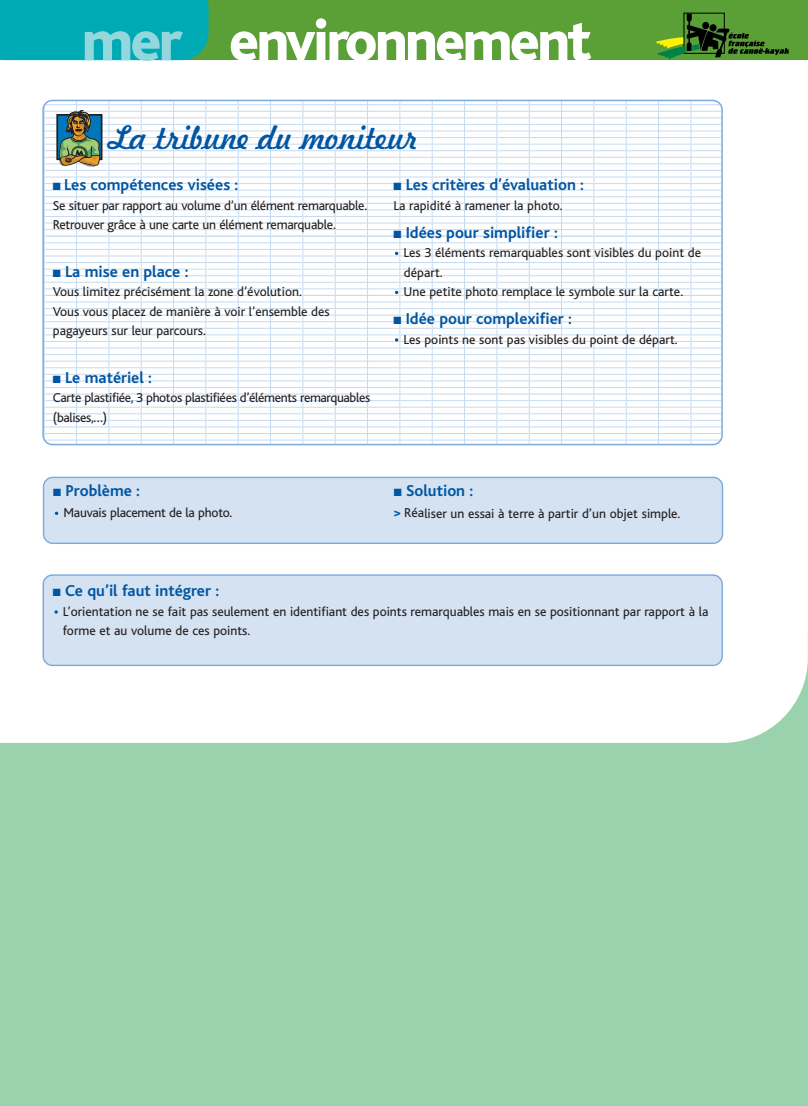
<style>
.page{position:relative;width:808px;height:1106px;background:#fff}
.page>*{position:absolute;margin:0;border:0;box-sizing:border-box;transform-origin:0 0}
.t1{font:800 60px "Bliss";letter-spacing:-.045em;color:#fff}
.t2{font:31.5px "Freehand 521 BT Regular C";color:#0156a3}
.t3{font:700 16.5px "Bliss";color:#0156a3}
.t4{font:13.5px/19.5px "Bliss";color:#231f20}
.t5{font:13.5px/19.5px "Bliss";letter-spacing:-.025em;color:#231f20}
.s1{color:#93d6dc}
.s2{font-weight:800;color:#0156a3}
</style>
<div class="page">
<div style="left:0;top:0;width:808px;height:60px;background:#5b9f37"></div>
<div style="left:0;top:0;width:209px;height:60px;background:#00aab5"></div>
<div style="left:0;top:634px;width:808px;height:472px;background:#9ad2ae"></div>
<div style="left:0;top:520px;width:808px;height:223px;background:#fff"></div>
<div style="left:684px;top:13px;width:41px;height:41px;border:1px solid #000"></div>
<svg style="left:656px;top:14px;width:133px;height:45px"></svg>
<svg style="left:42px;top:100px;width:681px;height:345px"></svg>
<div style="left:43px;top:574px;width:680px;height:92px;background:#d4e2f2"></div>
<svg style="left:54px;top:610px;width:4px;height:3px"></svg>
<div style="left:56px;top:114px;width:46px;height:46px;border:2px solid #231f20"></div>
<svg style="left:59px;top:110px;width:42px;height:57px;background:#68806b"></svg>
<div style="left:43px;top:476px;width:680px;height:68px;background:#d4e2f2"></div>
<svg style="left:55px;top:511px;width:3px;height:4px"></svg>
<h1 class="t1" style="left:82px;top:21px;width:511px"><span class="s1">mer</span> environnement</h1>
<h2 class="t2" style="left:109px;top:125px;width:311px">La tribune du moniteur</h2>
<p class="t3" style="left:53px;top:179px;width:187px">■ Les compétences visées :</p>
<p class="t4" style="left:53px;top:197px;width:316px">Se situer par rapport au volume d’un élément remarquable.<br>Retrouver grâce à une carte un élément remarquable.</p>
<p class="t3" style="left:53px;top:266px;width:137px">■ La mise en place :</p>
<p class="t4" style="left:53px;top:284px;width:278px">Vous limitez précisément la zone d’évolution.<br>Vous vous placez de manière à voir l’ensemble des pagayeurs sur leur parcours.</p>
<p class="t3" style="left:53px;top:372px;width:101px">■ Le matériel :</p>
<p class="t5" style="left:53px;top:390px;width:319px">Carte plastifiée, 3 photos plastifiées d’éléments remarquables (balises,…)</p>
<p class="t3" style="left:393px;top:179px;width:192px">■ Les critères d’évaluation :</p>
<p class="t4" style="left:393px;top:197px;width:171px">La rapidité à ramener la photo.</p>
<p class="t3" style="left:393px;top:227px;width:166px">■ Idées pour simplifier :</p>
<p class="t4" style="left:403px;top:245px;width:299px">Les 3 éléments remarquables sont visibles du point de départ.<br>Une petite photo remplace le symbole sur la carte.</p>
<p class="t3" style="left:393px;top:313px;width:180px">■ Idée pour complexifier :</p>
<p class="t4" style="left:403px;top:331px;width:276px">Les points ne sont pas visibles du point de départ.</p>
<p class="t3" style="left:53px;top:485px;width:88px">■ Problème :</p>
<p class="t3" style="left:394px;top:485px;width:81px">■ Solution :</p>
<p class="t4" style="left:63px;top:505px;width:171px">Mauvais placement de la photo.</p>
<p class="t4" style="left:394px;top:505px;width:288px"><span class="s2">&gt;</span> Réaliser un essai à terre à partir d’un objet simple.</p>
<p class="t3" style="left:53px;top:585px;width:168px">■ Ce qu’il faut intégrer :</p>
<p class="t4" style="left:63px;top:603px;width:647px">L’orientation ne se fait pas seulement en identifiant des points remarquables mais en se positionnant par rapport à la forme et au volume de ces points.</p>
</div>
